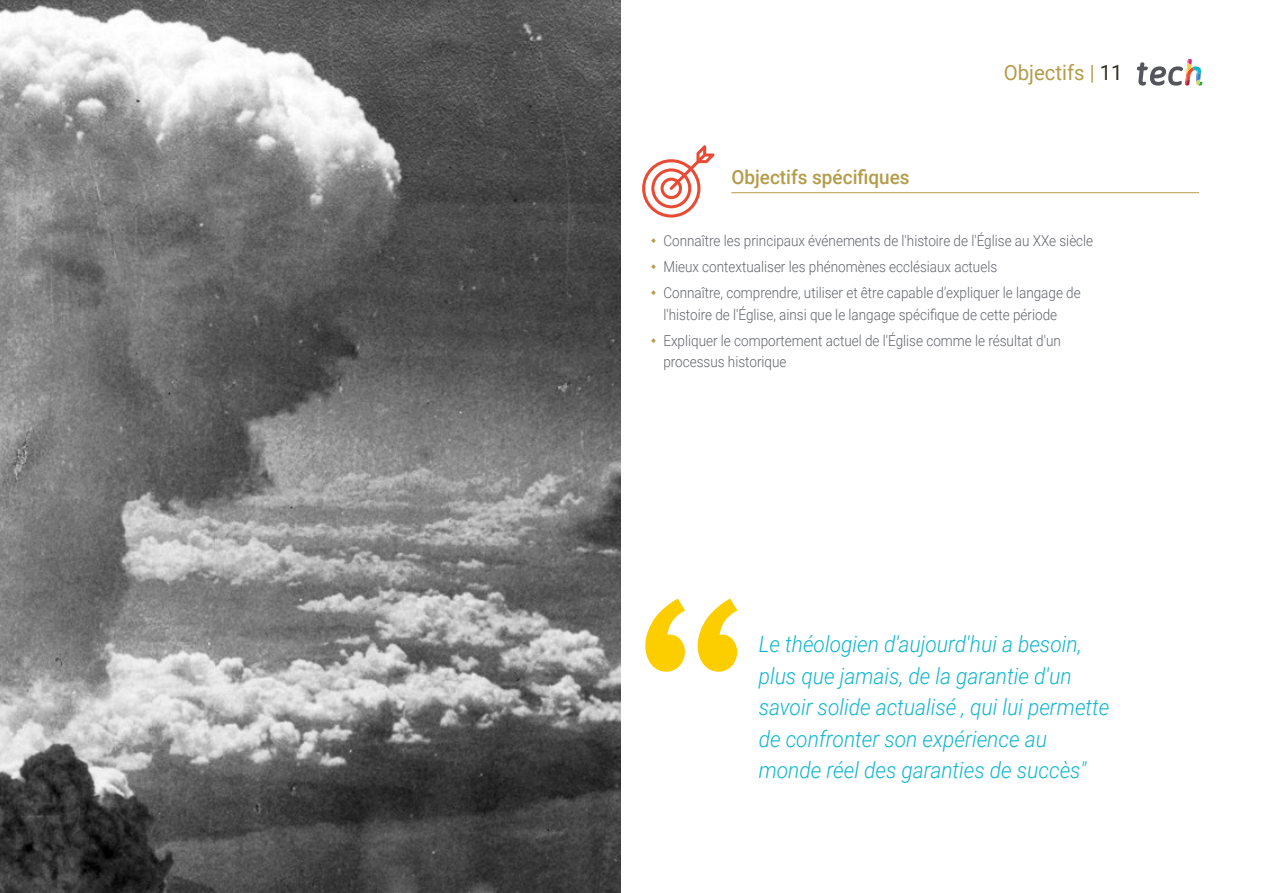
<style>
.page{position:relative;width:1263px;height:893px;background:#fff}
.page>*{position:absolute;margin:0;border:0;box-sizing:border-box;transform-origin:0 0}
.t1{font:italic 300 22.5px/31.5px "Roboto";color:#0fb6cf;scale:.93 1}
.t2{font:21px "Roboto";color:#b49c4b}
.t3{font:500 19.5px "Roboto";color:#b49c4b}
.t4{font:300 15px/26px "Roboto";color:#61646a;scale:.9 1}
.s1{color:#312e20}
</style>
<div class="page">
<hr style="left:731px;top:192px;width:468px;height:1px;background:#b49c4b">
<svg style="left:642px;top:145px;width:72px;height:73px"></svg>
<img style="left:0;top:0;width:621px;height:893px">
<svg style="left:645px;top:598px;width:92px;height:74px"></svg>
<svg style="left:1137px;top:59px;width:65px;height:27px"></svg>
<h3 class="t3" style="left:731px;top:164px;width:180px">Objectifs spécifiques</h3>
<h2 class="t2" style="left:1004px;top:57px;width:120px">Objectifs | <span class="s1">11</span></h2>
<p class="t4" style="left:663px;top:227px;width:479px">Connaître les principaux événements de l'histoire de l'Église au XXe siècle<br>Mieux contextualiser les phénomènes ecclésiaux actuels<br>Connaître, comprendre, utiliser et être capable d'expliquer le langage de</p>
<p class="t4" style="left:663px;top:301px;width:443px">l'histoire de l'Église, ainsi que le langage spécifique de cette période<br>Expliquer le comportement actuel de l'Église comme le résultat d'un</p>
<p class="t4" style="left:663px;top:348px;width:138px">processus historique</p>
<h1 class="t1" style="left:759px;top:627px;width:379px">Le théologien d'aujourd'hui a besoin, plus que jamais, de la garantie d'un savoir solide actualisé , qui lui permette de confronter son expérience au monde réel des garanties de succès"</h1>
</div>
